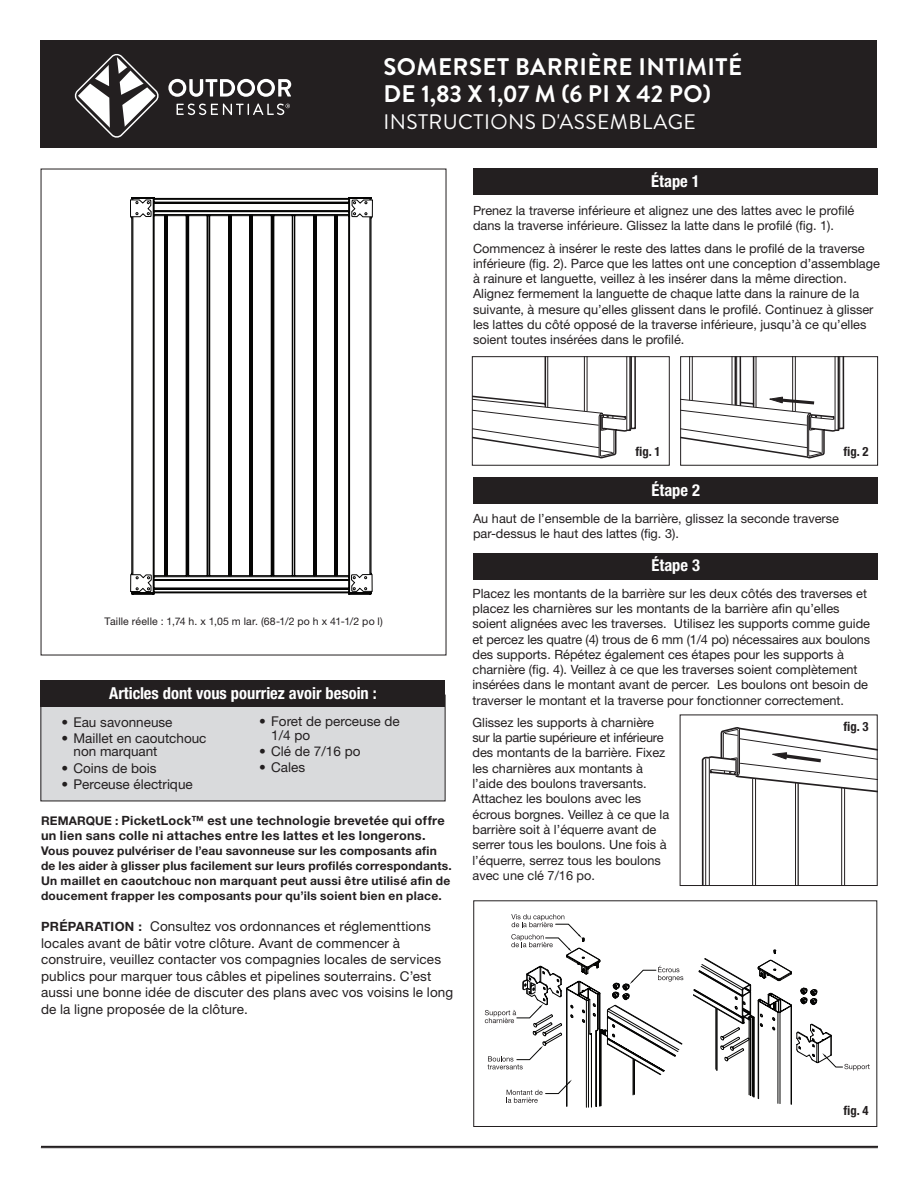
<style>
.page{position:relative;width:918px;height:1188px;background:#fff}
.page>*{position:absolute;margin:0;border:0;box-sizing:border-box;transform-origin:0 0}
.t1{font:700 24px/27px "Brandon Grotesque";letter-spacing:.02em;color:#fff}
.t2{font:21px "Brandon Grotesque";letter-spacing:.02em;color:#fff}
.t3{font:700 condensed 16.5px "Helvetica Neue LT Std";color:#fff}
.t4{font:13.5px/16.5px "Helvetica Neue LT Std";letter-spacing:.01em;color:#231f20}
.t5{font:12.75px/15.3px "Helvetica Neue LT Std";color:#231f20}
.t6{font:700 12.75px/15px "Helvetica Neue LT Std";letter-spacing:.02em;color:#231f20}
.t7{font:700 condensed 12.75px "Helvetica Neue LT Std";color:#231f20}
.t8{font:700 12px/15.1px "Helvetica Neue LT Std";letter-spacing:.015em;color:#231f20}
.t9{font:10.5px "Helvetica Neue LT Std";letter-spacing:.015em;color:#231f20}
.s1{font-size:12px}
.s2{font-weight:700;font-size:12.75px}
</style>
<div class="page">
<div style="left:473px;top:168px;width:405px;height:27px;background:#231f20"></div>
<hr style="left:41px;top:1147px;width:837px;height:1px;background:#231f20">
<hr style="left:41px;top:1146px;width:837px;height:1px;background:#231f20">
<div style="left:473px;top:477px;width:405px;height:27px;background:#231f20"></div>
<div style="left:473px;top:553px;width:405px;height:27px;background:#231f20"></div>
<svg style="left:131px;top:197px;width:241px;height:397px"></svg>
<svg style="left:130px;top:199px;width:21px;height:20px"></svg>
<svg style="left:351px;top:200px;width:22px;height:19px"></svg>
<svg style="left:130px;top:573px;width:22px;height:19px"></svg>
<svg style="left:351px;top:573px;width:22px;height:19px"></svg>
<svg style="left:474px;top:358px;width:162px;height:101px"></svg>
<div style="left:472px;top:356px;width:198px;height:110px;border:1px solid #231f20"></div>
<svg style="left:682px;top:358px;width:163px;height:101px"></svg>
<div style="left:680px;top:356px;width:198px;height:110px;border:1px solid #231f20"></div>
<svg style="left:701px;top:727px;width:174px;height:157px"></svg>
<svg style="left:485px;top:914px;width:198px;height:193px"></svg>
<svg style="left:693px;top:950px;width:177px;height:154px"></svg>
<div style="left:473px;top:901px;width:404px;height:226px;border:1px solid #231f20"></div>
<div style="left:41px;top:695px;width:404px;height:106px;background:#d9dadc"></div>
<div style="left:40px;top:680px;width:406px;height:27px;background:#231f20"></div>
<div style="left:40px;top:40px;width:837px;height:108px;background:#231f20"></div>
<svg style="left:74px;top:54px;width:85px;height:84px"></svg>
<svg style="left:168px;top:79px;width:123px;height:18px"></svg>
<svg style="left:177px;top:103px;width:113px;height:12px"></svg>
<h1 class="t1" style="left:383px;top:54px;width:360px">SOMERSET BARRIÈRE INTIMITÉ<br>DE 1,83 X 1,07 M (6 PI X 42 PO)</h1>
<h2 class="t2" style="left:383px;top:107px;width:314px">INSTRUCTIONS D'ASSEMBLAGE</h2>
<p class="t3" style="left:651px;top:171px;width:50px">Étape 1</p>
<p class="t5" style="left:473px;top:203px;width:383px">Prenez la traverse inférieure et alignez une des lattes avec le profilé dans la traverse inférieure. Glissez la latte dans le profilé (fig. 1).</p>
<p class="t5" style="left:473px;top:240px;width:408px">Commencez à insérer le reste des lattes dans le profilé de la traverse inférieure (fig. 2). Parce que les lattes ont une conception d’assemblage à rainure et languette, veillez à les insérer dans la même direction.<br>Alignez fermement la languette de chaque latte dans la rainure de la suivante, à mesure qu’elles glissent dans le profilé. Continuez à glisser les lattes du côté opposé de la traverse inférieure, jusqu’à ce qu’elles soient toutes insérées dans le profilé.</p>
<p class="t7" style="left:636px;top:444px;width:26px">fig. 1</p>
<p class="t7" style="left:844px;top:444px;width:26px">fig. 2</p>
<p class="t3" style="left:652px;top:480px;width:50px">Étape 2</p>
<p class="t5" style="left:473px;top:510px;width:368px">Au haut de l’ensemble de la barrière, glissez la seconde traverse par-dessus le haut des lattes (fig. 3).</p>
<p class="t9" style="left:105px;top:615px;width:280px">Taille réelle : 1,74 h. x 1,05 m lar. (68-1/2 po h x 41-1/2 po l)</p>
<p class="t3" style="left:109px;top:683px;width:269px">Articles dont vous pourriez avoir besoin :</p>
<p class="t4" style="left:62px;top:713px;width:113px">• Eau savonneuse</p>
<p class="t4" style="left:74px;top:731px;width:135px;line-height:13.5px;text-indent:-12px">• Maillet en caoutchouc non marquant</p>
<p class="t4" style="left:62px;top:759px;width:97px">• Coins de bois</p>
<p class="t4" style="left:62px;top:776px;width:133px">• Perceuse électrique</p>
<p class="t4" style="left:271px;top:715px;width:130px;line-height:13.5px;text-indent:-12px">• Foret de perceuse de<br>1/4 po</p>
<p class="t4" style="left:259px;top:743px;width:103px">• Clé de 7/16 po</p>
<p class="t4" style="left:259px;top:759px;width:47px">• Cales</p>
<p class="t6" style="left:41px;top:812px;width:405px"><span class="s1">REMARQUE :</span> PicketLock™ est une technologie brevetée qui offre un lien sans colle ni attaches entre les lattes et les longerons.</p>
<p class="t8" style="left:41px;top:843px;width:412px">Vous pouvez pulvériser de l’eau savonneuse sur les composants afin de les aider à glisser plus facilement sur leurs profilés correspondants.<br>Un maillet en caoutchouc non marquant peut aussi être utilisé afin de doucement frapper les composants pour qu’ils soient bien en place.</p>
<p class="t4" style="left:41px;top:918px;width:414px"><span class="s2">PRÉPARATION :</span> Consultez vos ordonnances et réglementtions locales avant de bâtir votre clôture. Avant de commencer à construire, veuillez contacter vos compagnies locales de services publics pour marquer tous câbles et pipelines souterrains. C’est aussi une bonne idée de discuter des plans avec vos voisins le long de la ligne proposée de la clôture.</p>
<p class="t3" style="left:652px;top:555px;width:50px">Étape 3</p>
<p class="t5" style="left:473px;top:585px;width:399px">Placez les montants de la barrière sur les deux côtés des traverses et placez les charnières sur les montants de la barrière afin qu’elles soient alignées avec les traverses. Utilisez les supports comme guide et percez les quatre (4) trous de 6 mm (1/4 po) nécessaires aux boulons des supports. Répétez également ces étapes pour les supports à charnière (fig. 4). Veillez à ce que les traverses soient complètement insérées dans le montant avant de percer. Les boulons ont besoin de traverser le montant et la traverse pour fonctionner correctement.</p>
<p class="t5" style="left:473px;top:714px;width:198px">Glissez les supports à charnière sur la partie supérieure et inférieure des montants de la barrière. Fixez les charnières aux montants à l’aide des boulons traversants.<br>Attachez les boulons avec les écrous borgnes. Veillez à ce que la barrière soit à l’équerre avant de serrer tous les boulons. Une fois à l’équerre, serrez tous les boulons avec une clé 7/16 po.</p>
<p class="t7" style="left:844px;top:719px;width:26px">fig. 3</p>
<p class="t7" style="left:844px;top:1103px;width:26px">fig. 4</p>
</div>
